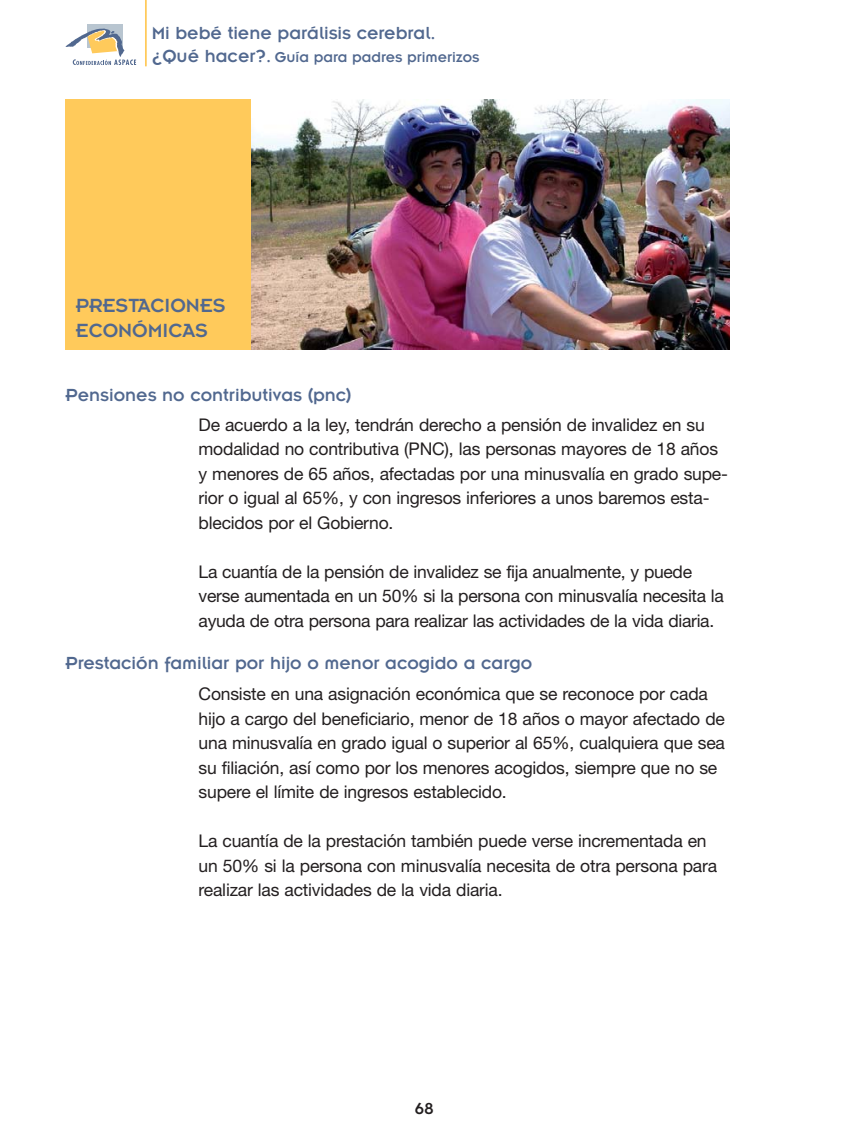
<style>
.page{position:relative;width:844px;height:1141px;background:#fff}
.page>*{position:absolute;margin:0;border:0;box-sizing:border-box;transform-origin:0 0}
.t1{font:21px/25.2px "Insignia";color:#51688f}
.t2{font:19.25px "Insignia";color:#51688f}
.t3{font:17.5px/24.5px "Helvetica Neue";letter-spacing:-.01em;color:#231f20}
.t4{font:17.5px "Insignia";color:#231f20}
.t5{font:15.75px "Insignia";color:#51688f}
.s1{font-size:19.25px}
</style>
<div class="page">
<div style="left:87px;top:24px;width:35px;height:24px;background:#b8c5d0"></div>
<svg style="left:66px;top:29px;width:70px;height:36px"></svg>
<hr style="left:145px;top:0;width:2px;height:66px;background:#ffca5b">
<div style="left:66px;top:99px;width:663px;height:251px;background:#ffca5b"></div>
<img style="left:252px;top:99px;width:477px;height:251px">
<p class="t2" style="left:152px;top:26px;width:285px">Mi bebé tiene parálisis cerebral.</p>
<p class="t5" style="left:152px;top:53px;width:329px"><span class="s1">¿Qué hacer?.</span> Guía para padres primerizos</p>
<p class="t1" style="left:76px;top:294px;width:151px">PRESTACIONES<br>ECONÓMICAS</p>
<p class="t2" style="left:66px;top:388px;width:287px">Pensiones no contributivas (pnc)</p>
<p class="t3" style="left:198px;top:414px;width:530px">De acuerdo a la ley, tendrán derecho a pensión de invalidez en su modalidad no contributiva (PNC), las personas mayores de 18 años y menores de 65 años, afectadas por una minusvalía en grado supe&shy;rior o igual al 65%, y con ingresos inferiores a unos baremos esta&shy;blecidos por el Gobierno.</p>
<p class="t3" style="left:198px;top:561px;width:526px">La cuantía de la pensión de invalidez se fija anualmente, y puede verse aumentada en un 50% si la persona con minusvalía necesita la ayuda de otra persona para realizar las actividades de la vida diaria.</p>
<p class="t2" style="left:66px;top:656px;width:468px">Prestación familiar por hijo o menor acogido a cargo</p>
<p class="t3" style="left:198px;top:683px;width:527px">Consiste en una asignación económica que se reconoce por cada hijo a cargo del beneficiario, menor de 18 años o mayor afectado de una minusvalía en grado igual o superior al 65%, cualquiera que sea su filiación, así como por los menores acogidos, siempre que no se supere el límite de ingresos establecido.</p>
<p class="t3" style="left:198px;top:830px;width:520px">La cuantía de la prestación también puede verse incrementada en un 50% si la persona con minusvalía necesita de otra persona para realizar las actividades de la vida diaria.</p>
<p class="t4" style="left:414px;top:1103px;width:21px">68</p>
</div>
